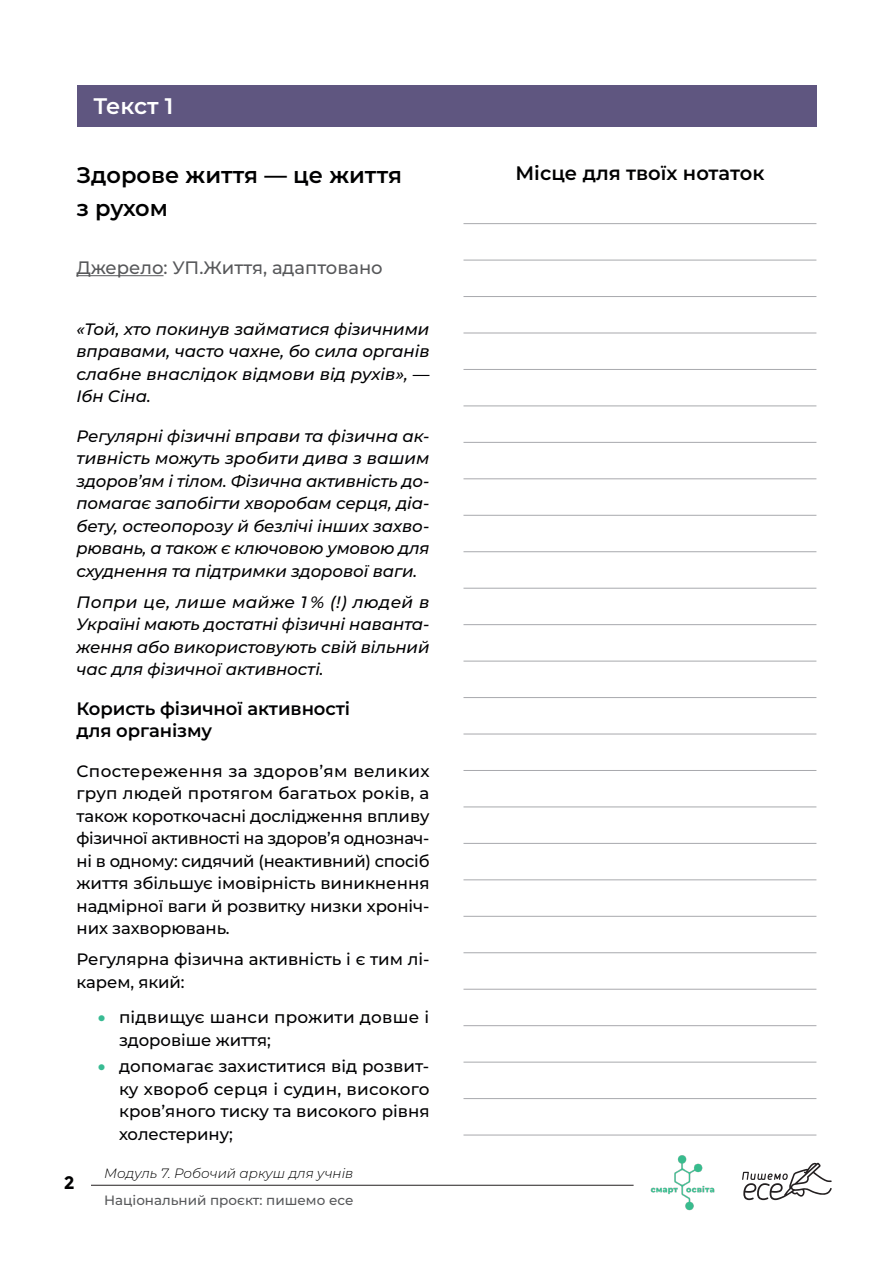
<style>
.page{position:relative;width:893px;height:1263px;background:#fff}
.page>*{position:absolute;margin:0;border:0;box-sizing:border-box;transform-origin:0 0}
.підзаг{font:600 22.5px/33px "Montserrat";color:#000001}
.t1{font:600 22.5px "Montserrat";letter-spacing:-.01em;color:#fff}
.підзаг-2{font:600 19.5px "Montserrat";color:#000001}
._22{font:600 18px/22.5px "Montserrat";letter-spacing:-.005em;color:#000002}
.t2{font:500 18px "Montserrat";color:#57585a}
.t3{font:700 18px "Montserrat";color:#000001}
._22-2{font:italic 500 16.5px/22.5px "Montserrat";letter-spacing:-.005em;color:#000002;text-align:justify}
.t4{font:500 16.5px/22.5px "Montserrat";letter-spacing:-.005em;color:#000002;text-align:justify}
.t5{font:500 13.5px "Montserrat";color:#57585a}
.t6{font:italic 300 13.5px "Montserrat";color:#000001}
.s1{color:#38bb93}
</style>
<div class="page">
<div style="left:77px;top:85px;width:739px;height:41px;background:#5f5680"></div>
<hr style="left:77px;top:275px;width:87px;height:1px;background:#57585a">
<hr style="left:463px;top:223px;width:353px;height:1px;background:#a8a9ad">
<hr style="left:463px;top:515px;width:353px;height:1px;background:#a8a9ad">
<hr style="left:463px;top:806px;width:353px;height:1px;background:#a8a9ad">
<hr style="left:463px;top:369px;width:353px;height:1px;background:#a8a9ad">
<hr style="left:463px;top:661px;width:353px;height:1px;background:#a8a9ad">
<hr style="left:463px;top:952px;width:353px;height:1px;background:#a8a9ad">
<hr style="left:463px;top:260px;width:353px;height:1px;background:#a8a9ad">
<hr style="left:463px;top:551px;width:353px;height:1px;background:#a8a9ad">
<hr style="left:463px;top:843px;width:353px;height:1px;background:#a8a9ad">
<hr style="left:463px;top:405px;width:353px;height:1px;background:#a8a9ad">
<hr style="left:463px;top:697px;width:353px;height:1px;background:#a8a9ad">
<hr style="left:463px;top:989px;width:353px;height:1px;background:#a8a9ad">
<hr style="left:463px;top:1062px;width:353px;height:1px;background:#a8a9ad">
<hr style="left:463px;top:296px;width:353px;height:1px;background:#a8a9ad">
<hr style="left:463px;top:588px;width:353px;height:1px;background:#a8a9ad">
<hr style="left:463px;top:879px;width:353px;height:1px;background:#a8a9ad">
<hr style="left:463px;top:442px;width:353px;height:1px;background:#a8a9ad">
<hr style="left:463px;top:734px;width:353px;height:1px;background:#a8a9ad">
<hr style="left:463px;top:1025px;width:353px;height:1px;background:#a8a9ad">
<hr style="left:463px;top:1098px;width:353px;height:1px;background:#a8a9ad">
<hr style="left:463px;top:333px;width:353px;height:1px;background:#a8a9ad">
<hr style="left:463px;top:624px;width:353px;height:1px;background:#a8a9ad">
<hr style="left:463px;top:916px;width:353px;height:1px;background:#a8a9ad">
<hr style="left:463px;top:478px;width:353px;height:1px;background:#a8a9ad">
<hr style="left:463px;top:770px;width:353px;height:1px;background:#a8a9ad">
<hr style="left:463px;top:1135px;width:353px;height:1px;background:#a8a9ad">
<hr style="left:91px;top:1185px;width:543px;height:1px;background:#231f20">
<svg style="left:742px;top:1162px;width:90px;height:38px"></svg>
<img style="left:650px;top:1155px;width:65px;height:56px">
<p class="t1" style="left:94px;top:91px;width:81px">Текст 1</p>
<p class="підзаг" style="left:77px;top:158px;width:327px">Здорове життя — це життя з рухом</p>
<p class="t2" style="left:77px;top:255px;width:308px">Джерело: УП.Життя, адаптовано</p>
<p class="_22-2" style="left:77px;top:317px;width:354px">«Той, хто покинув займатися фізичними вправами, часто чахне, бо сила органів слабне внаслідок відмови від рухів», — Ібн Сіна.</p>
<p class="_22-2" style="left:77px;top:424px;width:354px">Регулярні фізичні вправи та фізична ак&shy;тивність можуть зробити дива з вашим здоров’ям і тілом. Фізична активність до&shy;помагає запобігти хворобам серця, діа&shy;бету, остеопорозу й безлічі інших захво&shy;рювань, а також є ключовою умовою для схуднення та підтримки здорової ваги.</p>
<p class="_22-2" style="left:77px;top:590px;width:354px">Попри це, лише майже 1 % (!) людей в Україні мають достатні фізичні наванта&shy;ження або використовують свій вільний час для фізичної активності.</p>
<p class="_22" style="left:77px;top:697px;width:275px">Користь фізичної активності для організму</p>
<p class="t4" style="left:77px;top:759px;width:354px">Спостереження за здоров’ям великих груп людей протягом багатьох років, а також короткочасні дослідження впливу фізичної активності на здоров’я однознач&shy;ні в одному: сидячий (неактивний) спосіб життя збільшує імовірність виникнення надмірної ваги й розвитку низки хроніч&shy;них захворювань.</p>
<p class="t4" style="left:77px;top:947px;width:354px">Регулярна фізична активність і є тим лі&shy;карем, який:</p>
<p class="t4" style="left:119px;top:1005px;width:312px;text-indent:-21px"><span class="s1">•</span> підвищує шанси прожити довше і здоровіше життя;</p>
<p class="t4" style="left:119px;top:1054px;width:312px;text-indent:-21px"><span class="s1">•</span> допомагає захиститися від розвит&shy;ку хвороб серця і судин, високого кров’яного тиску та високого рівня холестерину;</p>
<p class="t3" style="left:64px;top:1172px;width:12px">2</p>
<p class="t6" style="left:104px;top:1164px;width:251px">Модуль 7. Робочий аркуш для учнів</p>
<p class="t5" style="left:104px;top:1190px;width:251px">Національний проєкт: пишемо есе</p>
<p class="підзаг-2" style="left:515px;top:161px;width:250px">Місце для твоїх нотаток</p>
</div>
